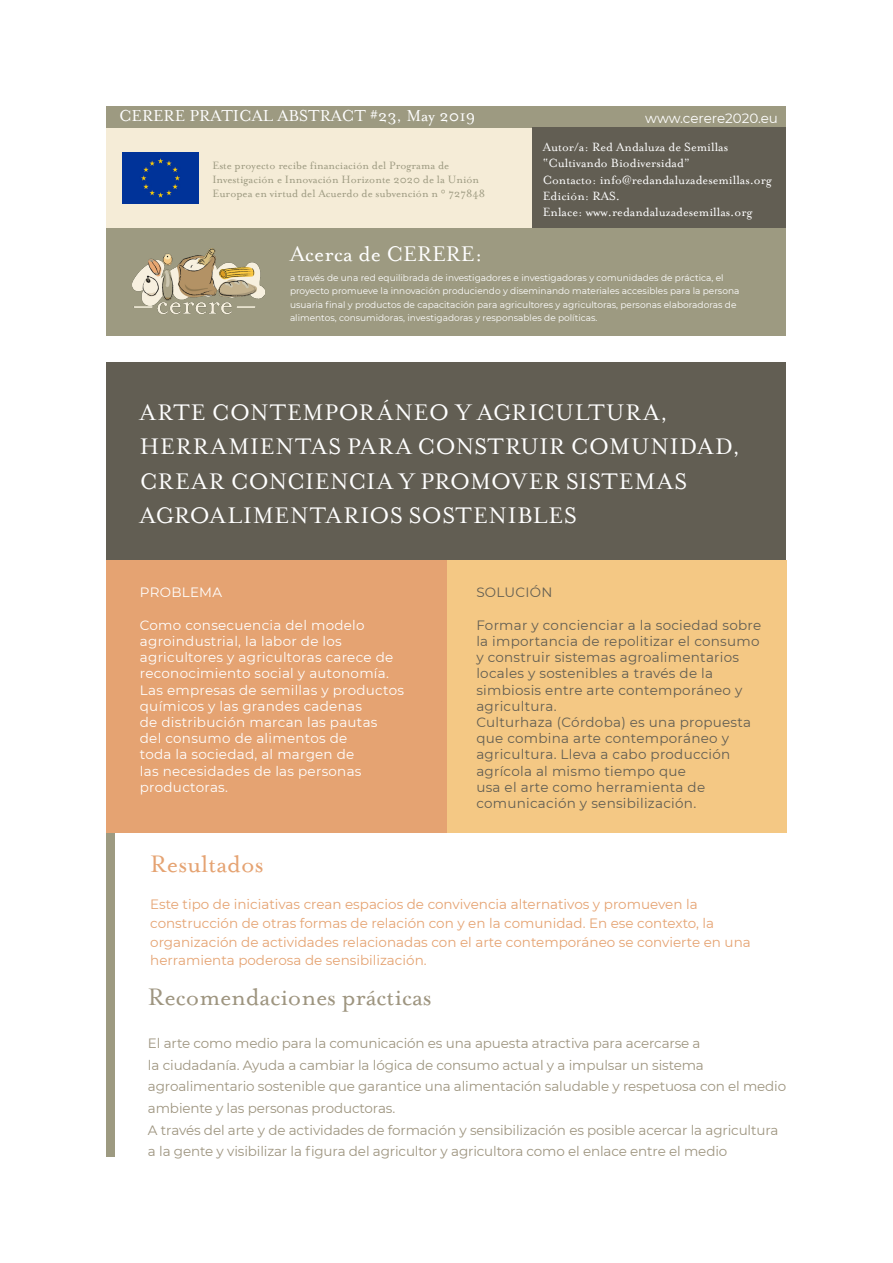
<style>
.page{position:relative;width:893px;height:1263px;background:#fff}
.page>*{position:absolute;margin:0;border:0;box-sizing:border-box;transform-origin:0 0}
.t1{font:27px "Mrs Eaves Roman";letter-spacing:-.01em;color:#9e9580}
.t2{font:27px "Mrs Eaves Roman";color:#e5a372}
.t3{font:25.5px/34.5px "Mrs Eaves Roman";letter-spacing:.025em;color:#fff}
.t4{font:24px "Mrs Eaves Roman";color:#fff}
.t5{font:18px "Mrs Eaves Roman";color:#fff}
.t6{font:13.5px/21.6px "Montserrat";letter-spacing:-.01em;color:#9e9580}
.t7{font:13.5px/16.2px "Montserrat";letter-spacing:.02em;color:#625e53}
.t8{font:13.5px/16.2px "Montserrat";letter-spacing:.02em;color:#fff}
.t9{font:13.5px/18.6px "Montserrat";color:#e5a372}
.t10{font:13.5px/16.2px "Mrs Eaves Roman";color:#fff}
.t11{font:13.5px "Montserrat";letter-spacing:-.005em;color:#fff}
.t12{font:12px/14.4px "Mrs Eaves Roman";color:#9d9a81}
.t13{font:9px/13.5px "Montserrat";color:#fff}
</style>
<div class="page">
<div style="left:106px;top:106px;width:680px;height:229px;background:#9d9a81"></div>
<div style="left:106px;top:128px;width:680px;height:100px;background:#f5ecd7"></div>
<img style="left:133px;top:248px;width:131px;height:65px">
<div style="left:122px;top:153px;width:76px;height:50px;background:#039"></div>
<div style="left:106px;top:732px;width:9px;height:425px;background:#9d9a81"></div>
<div style="left:106px;top:362px;width:680px;height:198px;background:#625e53"></div>
<div style="left:106px;top:560px;width:341px;height:272px;background:#e5a372"></div>
<div style="left:532px;top:128px;width:254px;height:100px;background:#625e53"></div>
<div style="left:447px;top:560px;width:340px;height:272px;background:#f4c884"></div>
<p class="t5" style="left:119px;top:106px;width:358px">CERERE PRATICAL ABSTRACT #23, May 2019</p>
<p class="t12" style="left:212px;top:158px;width:274px">Este proyecto recibe financiación del Programa de<br>Investigación e Innovación Horizonte 2020 de la Unión<br>Europea en virtud del Acuerdo de subvención n ° 727848</p>
<p class="t4" style="left:290px;top:240px;width:194px">Acerca de CERERE:</p>
<p class="t11" style="left:645px;top:109px;width:134px">www.cerere2020.eu</p>
<p class="t10" style="left:543px;top:139px;width:187px">Autor/a: Red Andaluza de Semillas “Cultivando Biodiversidad”</p>
<p class="t10" style="left:543px;top:172px;width:231px">Contacto: info@redandaluzadesemillas.org</p>
<p class="t10" style="left:543px;top:188px;width:79px">Edición: RAS.</p>
<p class="t10" style="left:543px;top:204px;width:211px">Enlace: www.redandaluzadesemillas.org</p>
<p class="t13" style="left:290px;top:270px;width:451px">a través de una red equilibrada de investigadores e investigadoras y comunidades de práctica, el proyecto promueve la innovación produciendo y diseminando materiales accesibles para la persona usuaria final y productos de capacitación para agricultores y agricultoras, personas elaboradoras de alimentos, consumidoras, investigadoras y responsables de políticas.</p>
<p class="t3" style="left:140px;top:395px;width:602px">ARTE CONTEMPORÁNEO Y AGRICULTURA, HERRAMIENTAS PARA CONSTRUIR COMUNIDAD, CREAR CONCIENCIA Y PROMOVER SISTEMAS AGROALIMENTARIOS SOSTENIBLES</p>
<p class="t8" style="left:140px;top:584px;width:84px">PROBLEMA</p>
<p class="t8" style="left:140px;top:616px;width:266px">Como consecuencia del modelo agroindustrial, la labor de los agricultores y agricultoras carece de reconocimiento social y autonomía.<br>Las empresas de semillas y productos químicos y las grandes cadenas<br>de distribución marcan las pautas<br>del consumo de alimentos de<br>toda la sociedad, al margen de<br>las necesidades de las personas productoras.</p>
<p class="t7" style="left:476px;top:584px;width:78px">SOLUCIÓN</p>
<p class="t7" style="left:476px;top:616px;width:286px">Formar y concienciar a la sociedad sobre la importancia de repolitizar el consumo y construir sistemas agroalimentarios locales y sostenibles a través de la simbiosis entre arte contemporáneo y agricultura.</p>
<p class="t7" style="left:476px;top:713px;width:276px">Culturhaza (Córdoba) es una propuesta que combina arte contemporáneo y agricultura. Lleva a cabo producción agrícola al mismo tiempo que<br>usa el arte como herramienta de comunicación y sensibilización.</p>
<p class="t2" style="left:150px;top:849px;width:115px">Resultados</p>
<p class="t9" style="left:150px;top:895px;width:602px">Este tipo de iniciativas crean espacios de convivencia alternativos y promueven la construcción de otras formas de relación con y en la comunidad. En ese contexto, la organización de actividades relacionadas con el arte contemporáneo se convierte en una herramienta poderosa de sensibilización.</p>
<p class="t1" style="left:148px;top:982px;width:285px">Recomendaciones prácticas</p>
<p class="t6" style="left:148px;top:1032px;width:640px">El arte como medio para la comunicación es una apuesta atractiva para acercarse a<br>la ciudadanía. Ayuda a cambiar la lógica de consumo actual y a impulsar un sistema agroalimentario sostenible que garantice una alimentación saludable y respetuosa con el medio ambiente y las personas productoras.</p>
<p class="t6" style="left:148px;top:1118px;width:632px">A través del arte y de actividades de formación y sensibilización es posible acercar la agricultura a la gente y visibilizar la figura del agricultor y agricultora como el enlace entre el medio</p>
</div>
